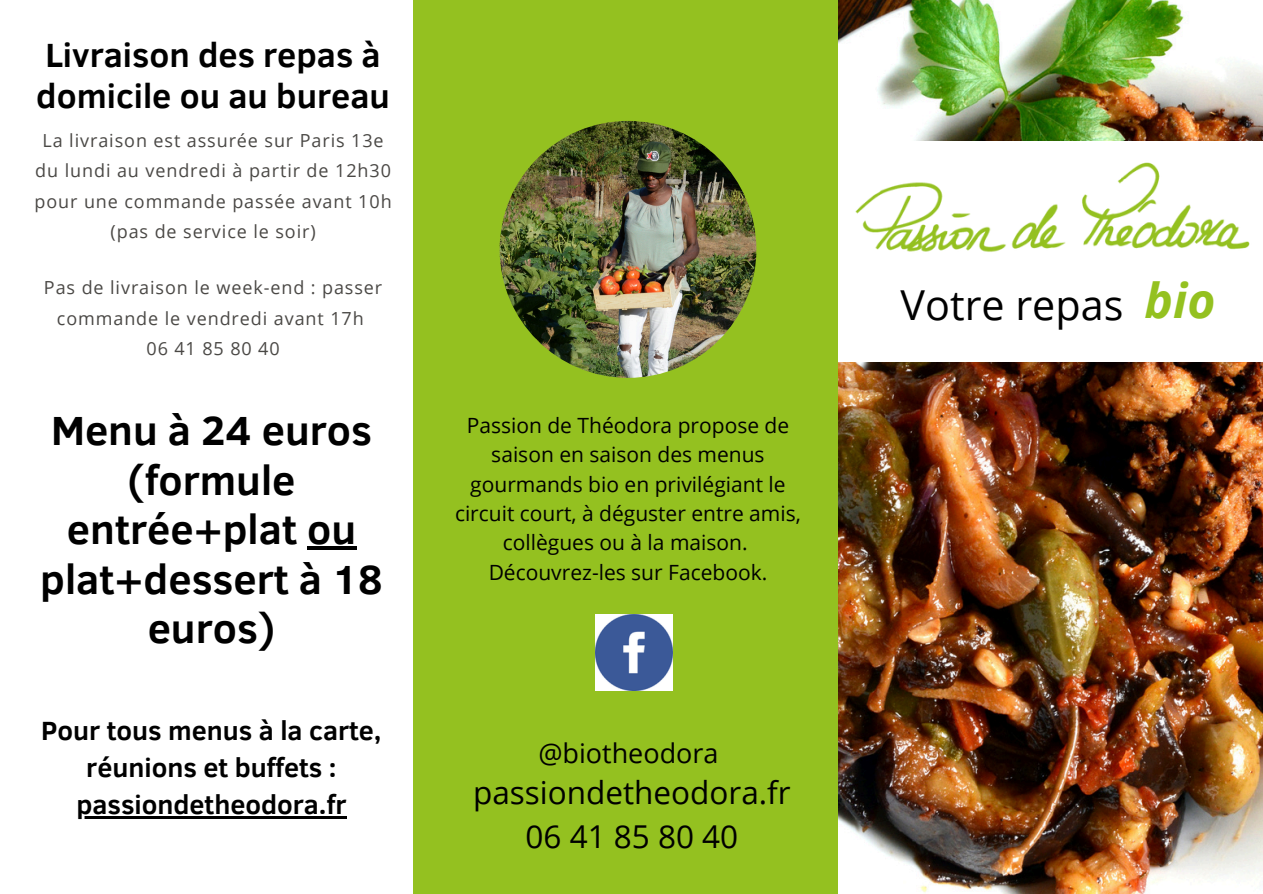
<style>
.page{position:relative;width:1263px;height:894px;background:#fff}
.page>*{position:absolute;margin:0;border:0;box-sizing:border-box;transform-origin:0 0}
.t1{font:italic 700 48px "Open Sans";color:#94c120}
.t2{font:700 41.7px/49.5px "Clear Sans";color:#000;text-align:center}
.t3{font:41.25px "Open Sans";color:#000}
.t4{font:700 34.35px/41.1px "Clear Sans";color:#000}
.t5{font:31.5px/43.8px "Open Sans";color:#000;text-align:center}
.t6{font:700 27px/37.2px "Clear Sans";color:#000;text-align:center}
.t7{font:27px "Open Sans";color:#000}
.t8{font:21px/29.2px "Open Sans";color:#000;text-align:center}
.t9{font:18px/30.3px "Open Sans";letter-spacing:.05em;color:#4a4845;text-align:center}
</style>
<div class="page">
<div style="left:413px;top:0;width:425px;height:893px;background:#94c120"></div>
<img style="left:838px;top:0;width:425px;height:893px">
<div style="left:838px;top:141px;width:425px;height:220px;background:#fff"></div>
<img style="left:855px;top:162px;width:395px;height:90px">
<img style="left:500px;top:121px;width:256px;height:257px;border-radius:50%">
<img style="left:596px;top:614px;width:76px;height:76px">
<hr style="left:77px;top:816px;width:270px;height:2px;background:#000">
<hr style="left:307px;top:546px;width:49px;height:4px;background:#000">
<p class="t4" style="left:36px;top:32px;width:355px">Livraison des repas à domicile ou au bureau</p>
<p class="t9" style="left:35px;top:125px;width:359px">La livraison est assurée sur Paris 13e du lundi au vendredi à partir de 12h30 pour une commande passée avant 10h (pas de service le soir)</p>
<p class="t9" style="left:44px;top:272px;width:340px">Pas de livraison le week-end : passer commande le vendredi avant 17h</p>
<h2 class="t9" style="left:146px;top:333px;width:135px">06 41 85 80 40</h2>
<p class="t2" style="left:40px;top:403px;width:344px">Menu à 24 euros (formule entrée+plat ou plat+dessert à 18 euros)</p>
<h5 class="t8" style="left:455px;top:410px;width:347px">Passion de Théodora propose de saison en saison des menus gourmands bio en privilégiant le circuit court, à déguster entre amis, collègues ou à la maison.</h5>
<p class="t8" style="left:489px;top:556px;width:280px">Découvrez-les sur Facebook.</p>
<p class="t6" style="left:41px;top:710px;width:342px">Pour tous menus à la carte, réunions et buffets :</p>
<p class="t6" style="left:77px;top:784px;width:271px">passiondetheodora.fr</p>
<p class="t7" style="left:538px;top:733px;width:182px">@biotheodora</p>
<p class="t5" style="left:473px;top:769px;width:319px">passiondetheodora.fr<br>06 41 85 80 40</p>
<p class="t3" style="left:901px;top:276px;width:224px">Votre repas</p>
<p class="t1" style="left:1145px;top:267px;width:72px">bio</p>
</div>
